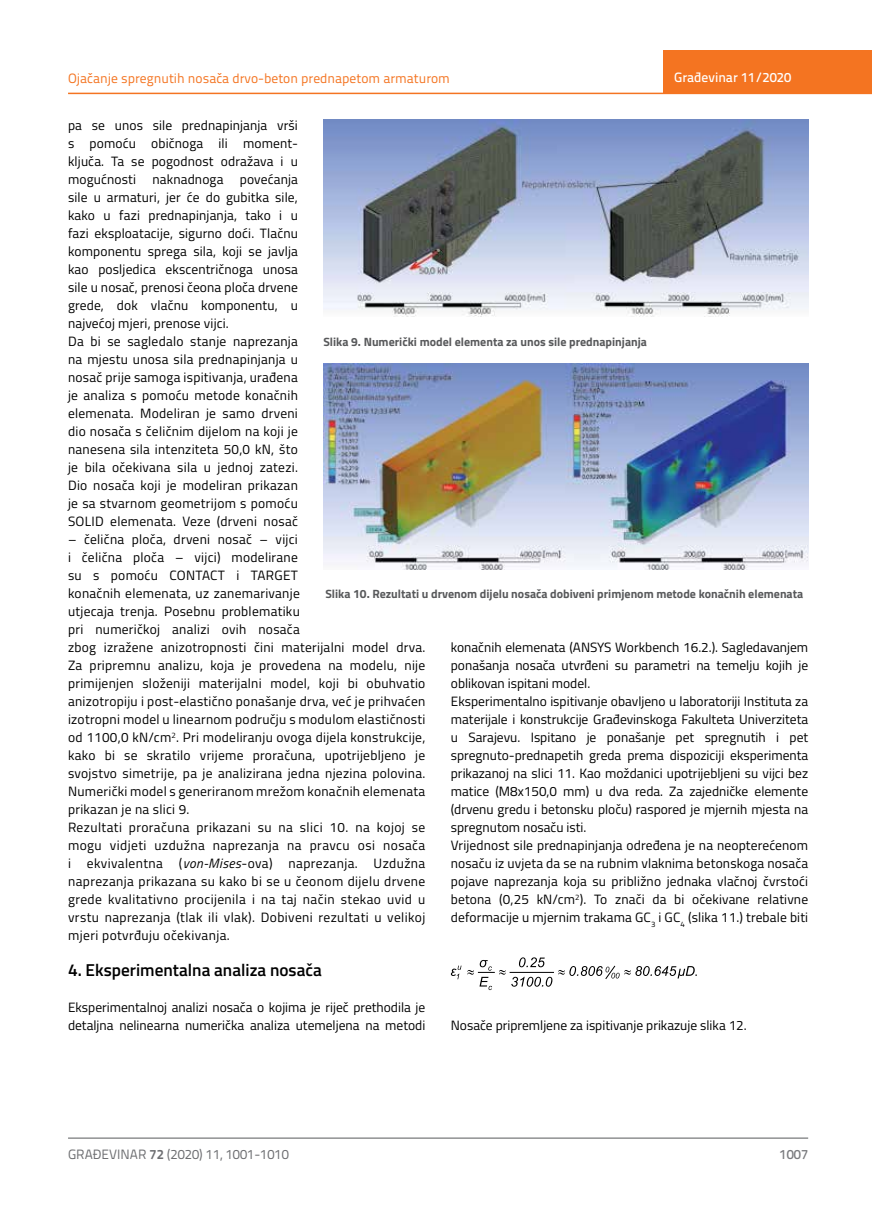
<style>
.page{position:relative;width:872px;height:1212px;background:#fff}
.page>*{position:absolute;margin:0;border:0;box-sizing:border-box;transform-origin:0 0}
.t1{font:600 17.25px "Titillium";color:#000}
.t2{font:13.5px/18px "Titillium";letter-spacing:.01em;color:#000}
.t3{font:13.5px "Titillium Text 22 L";color:#f47421}
.t4{font:13.5px "Titillium Text 22 L";color:#6d6e71}
.t5{font:500 13.5px "Titillium Text 22 L";color:#fff}
.t6{font:500 13.5px "Titillium Text 22 L";color:#797a7d}
.t7{font:700 12px "Titillium";color:#58595b}
.s1{font-style:italic}
.s2{font-weight:700}
</style>
<div class="page">
<hr style="left:68px;top:93px;width:804px;height:1px;background:#f47421">
<div style="left:663px;top:50px;width:209px;height:44px;background:#f47421"></div>
<hr style="left:68px;top:1138px;width:740px;height:1px;background:#58595b">
<hr style="left:510px;top:972px;width:43px;height:1px;background:#000101">
<svg style="left:451px;top:965px;width:10px;height:14px"></svg>
<svg style="left:467px;top:957px;width:85px;height:33px"></svg>
<svg style="left:558px;top:965px;width:136px;height:14px"></svg>
<img style="left:323px;top:119px;width:485px;height:198px">
<img style="left:323px;top:364px;width:485px;height:206px">
<p class="t3" style="left:68px;top:68px;width:383px">Ojačanje spregnutih nosača drvo-beton prednapetom armaturom</p>
<p class="t2" style="left:68px;top:115px;width:231px">pa se unos sile prednapinjanja vrši s pomoću običnoga ili moment&shy;ključa. Ta se pogodnost odražava i u mogućnosti naknadnoga povećanja sile u armaturi, jer će do gubitka sile, kako u fazi prednapinjanja, tako i u fazi eksploatacije, sigurno doći. Tlačnu komponentu sprega sila, koji se javlja kao posljedica ekscentričnoga unosa sile u nosač, prenosi čeona ploča drvene grede, dok vlačnu komponentu, u najvećoj mjeri, prenose vijci.<br>Da bi se sagledalo stanje naprezanja na mjestu unosa sila prednapinjanja u nosač prije samoga ispitivanja, urađena je analiza s pomoću metode konačnih elemenata. Modeliran je samo drveni dio nosača s čeličnim dijelom na koji je nanesena sila intenziteta 50,0 kN, što je bila očekivana sila u jednoj zatezi.<br>Dio nosača koji je modeliran prikazan je sa stvarnom geometrijom s pomoću SOLID elemenata. Veze (drveni nosač</p>
<p class="t2" style="left:68px;top:529px;width:359px">– čelična ploča, drveni nosač – vijci<br>i čelična ploča – vijci) modelirane<br>su s pomoću CONTACT i TARGET<br>konačnih elemenata, uz zanemarivanje<br>utjecaja trenja. Posebnu problematiku<br>pri numeričkoj analizi ovih nosača<br>zbog izražene anizotropnosti čini materijalni model drva.<br>Za pripremnu analizu, koja je provedena na modelu, nije primijenjen složeniji materijalni model, koji bi obuhvatio anizotropiju i post-elastično ponašanje drva, već je prihvaćen izotropni model u linearnom području s modulom elastičnosti od 1100,0 kN/cm<sup>2</sup>. Pri modeliranju ovoga dijela konstrukcije, kako bi se skratilo vrijeme proračuna, upotrijebljeno je svojstvo simetrije, pa je analizirana jedna njezina polovina.<br>Numerički model s generiranom mrežom konačnih elemenata prikazan je na slici 9.<br>Rezultati proračuna prikazani su na slici 10. na kojoj se mogu vidjeti uzdužna naprezanja na pravcu osi nosača i ekvivalentna (<span class="s1">von-Mises</span>-ova) naprezanja. Uzdužna naprezanja prikazana su kako bi se u čeonom dijelu drvene grede kvalitativno procijenila i na taj način stekao uvid u vrstu naprezanja (tlak ili vlak). Dobiveni rezultati u velikoj mjeri potvrđuju očekivanja.</p>
<p class="t1" style="left:68px;top:957px;width:255px">4. Eksperimentalna analiza nosača</p>
<p class="t2" style="left:68px;top:998px;width:359px">Eksperimentalnoj analizi nosača o kojima je riječ prethodila je detaljna nelinearna numerička analiza utemeljena na metodi</p>
<p class="t5" style="left:674px;top:67px;width:118px">Građevinar 11/2020</p>
<p class="t7" style="left:323px;top:332px;width:325px">Slika 9. Numerički model elementa za unos sile prednapinjanja</p>
<p class="t7" style="left:325px;top:585px;width:479px">Slika 10. Rezultati u drvenom dijelu nosača dobiveni primjenom metode konačnih elemenata</p>
<p class="t2" style="left:451px;top:638px;width:359px">konačnih elemenata (ANSYS Workbench 16.2.). Sagledavanjem ponašanja nosača utvrđeni su parametri na temelju kojih je oblikovan ispitani model.<br>Eksperimentalno ispitivanje obavljeno u laboratoriji Instituta za materijale i konstrukcije Građevinskoga Fakulteta Univerziteta u Sarajevu. Ispitano je ponašanje pet spregnutih i pet spregnuto-prednapetih greda prema dispoziciji eksperimenta prikazanoj na slici 11. Kao moždanici upotrijebljeni su vijci bez matice (M8x150,0 mm) u dva reda. Za zajedničke elemente (drvenu gredu i betonsku ploču) raspored je mjernih mjesta na spregnutom nosaču isti.<br>Vrijednost sile prednapinjanja određena je na neopterećenom nosaču iz uvjeta da se na rubnim vlaknima betonskoga nosača pojave naprezanja koja su približno jednaka vlačnoj čvrstoći betona (0,25 kN/cm<sup>2</sup>). To znači da bi očekivane relativne deformacije u mjernim trakama GC<sub>3</sub> i GC<sub>4</sub> (slika 11.) trebale biti</p>
<p class="t2" style="left:694px;top:962px;width:4px">.</p>
<p class="t2" style="left:451px;top:1016px;width:297px">Nosače pripremljene za ispitivanje prikazuje slika 12.</p>
<p class="t4" style="left:68px;top:1144px;width:222px">GRAĐEVINAR <span class="s2">72</span> (2020) 11, 1001-1010</p>
<p class="t6" style="left:779px;top:1144px;width:30px">1007</p>
</div>
